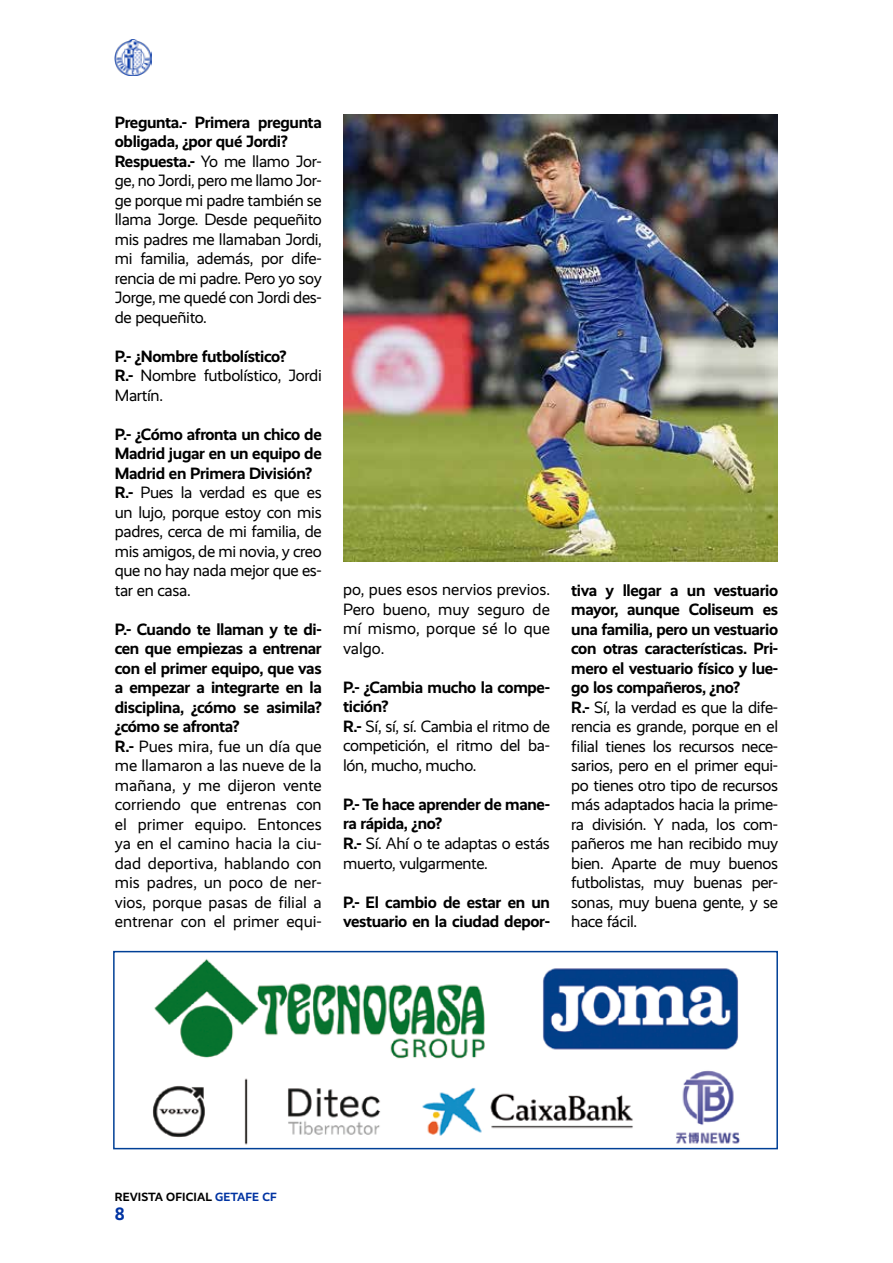
<style>
.page{position:relative;width:893px;height:1263px;background:#fff}
.page>*{position:absolute;margin:0;border:0;box-sizing:border-box;transform-origin:0 0}
.t1{font:700 18px "Realist";color:#0033a2}
.t2{font:16.5px/19.5px "Realist";letter-spacing:-.02em;color:#000}
.t3{font:16.5px/19.5px "Realist";color:#000}
.t4{font:700 16.5px/19.5px "Realist";letter-spacing:-.02em;color:#000}
.t5{font:700 12px "Realist";letter-spacing:.01em;color:#000}
.s1{font-weight:700}
.s2{color:#0033a2}
</style>
<div class="page">
<img style="left:115px;top:39px;width:36px;height:37px">
<img style="left:152px;top:959px;width:588px;height:186px">
<div style="left:113px;top:951px;width:665px;height:198px;border:2px solid #004096"></div>
<img style="left:343px;top:115px;width:435px;height:446px">
<p class="t2" style="left:115px;top:112px;width:209px"><span class="s1">Pregunta.- Primera pregunta obligada, ¿por qué Jordi?<br>Respuesta.-</span> Yo me llamo Jor&shy;ge, no Jordi, pero me llamo Jor&shy;ge porque mi padre también se llama Jorge. Desde pequeñito mis padres me llamaban Jordi, mi familia, además, por dife&shy;rencia de mi padre. Pero yo soy<br>Jorge, me quedé con Jordi des&shy;de pequeñito.</p>
<p class="t2" style="left:115px;top:346px;width:208px"><span class="s1">P.- ¿Nombre futbolístico?<br>R.-</span> Nombre futbolístico, Jordi<br>Martín.</p>
<p class="t2" style="left:115px;top:424px;width:208px"><span class="s1">P.- ¿Cómo afronta un chico de<br>Madrid jugar en un equipo de<br>Madrid en Primera División?<br>R.-</span> Pues la verdad es que es un lujo, porque estoy con mis padres, cerca de mi familia, de mis amigos, de mi novia, y creo que no hay nada mejor que es&shy;tar en casa.</p>
<p class="t3" style="left:115px;top:619px;width:208px"><span class="s1">P.- Cuando te llaman y te di&shy;cen que empiezas a entrenar con el primer equipo, que vas a empezar a integrarte en la disciplina, ¿cómo se asimila? ¿cómo se afronta?<br>R.-</span> Pues mira, fue un día que me llamaron a las nueve de la mañana, y me dijeron vente corriendo que entrenas con el primer equipo. Entonces ya en el camino hacia la ciu&shy;dad deportiva, hablando con mis padres, un poco de ner&shy;vios, porque pasas de filial a entrenar con el primer equi-</p>
<p class="t2" style="left:343px;top:580px;width:209px;text-align:justify">po, pues esos nervios previos.<br>Pero bueno, muy seguro de mí mismo, porque sé lo que valgo.</p>
<p class="t2" style="left:343px;top:678px;width:208px"><span class="s1">P.- ¿Cambia mucho la compe&shy;tición?<br>R.-</span> Sí, sí, sí. Cambia el ritmo de competición, el ritmo del ba&shy;lón, mucho, mucho.</p>
<p class="t2" style="left:343px;top:795px;width:208px"><span class="s1">P.- Te hace aprender de mane&shy;ra rápida, ¿no?<br>R.-</span> Sí. Ahí o te adaptas o estás muerto, vulgarmente.</p>
<p class="t4" style="left:343px;top:892px;width:208px">P.- El cambio de estar en un vestuario en la ciudad depor-</p>
<p class="t2" style="left:571px;top:580px;width:208px"><span class="s1">tiva y llegar a un vestuario mayor, aunque Coliseum es una familia, pero un vestuario con otras características. Pri&shy;mero el vestuario físico y lue&shy;go los compañeros, ¿no?<br>R.-</span> Sí, la verdad es que la dife&shy;rencia es grande, porque en el filial tienes los recursos nece&shy;sarios, pero en el primer equi&shy;po tienes otro tipo de recursos más adaptados hacia la prime&shy;ra división. Y nada, los com&shy;pañeros me han recibido muy bien. Aparte de muy buenos futbolistas, muy buenas per&shy;sonas, muy buena gente, y se hace fácil.</p>
<p class="t5" style="left:115px;top:1190px;width:163px">REVISTA OFICIAL <span class="s2">GETAFE CF</span></p>
<p class="t1" style="left:115px;top:1204px;width:11px">8</p>
</div>
